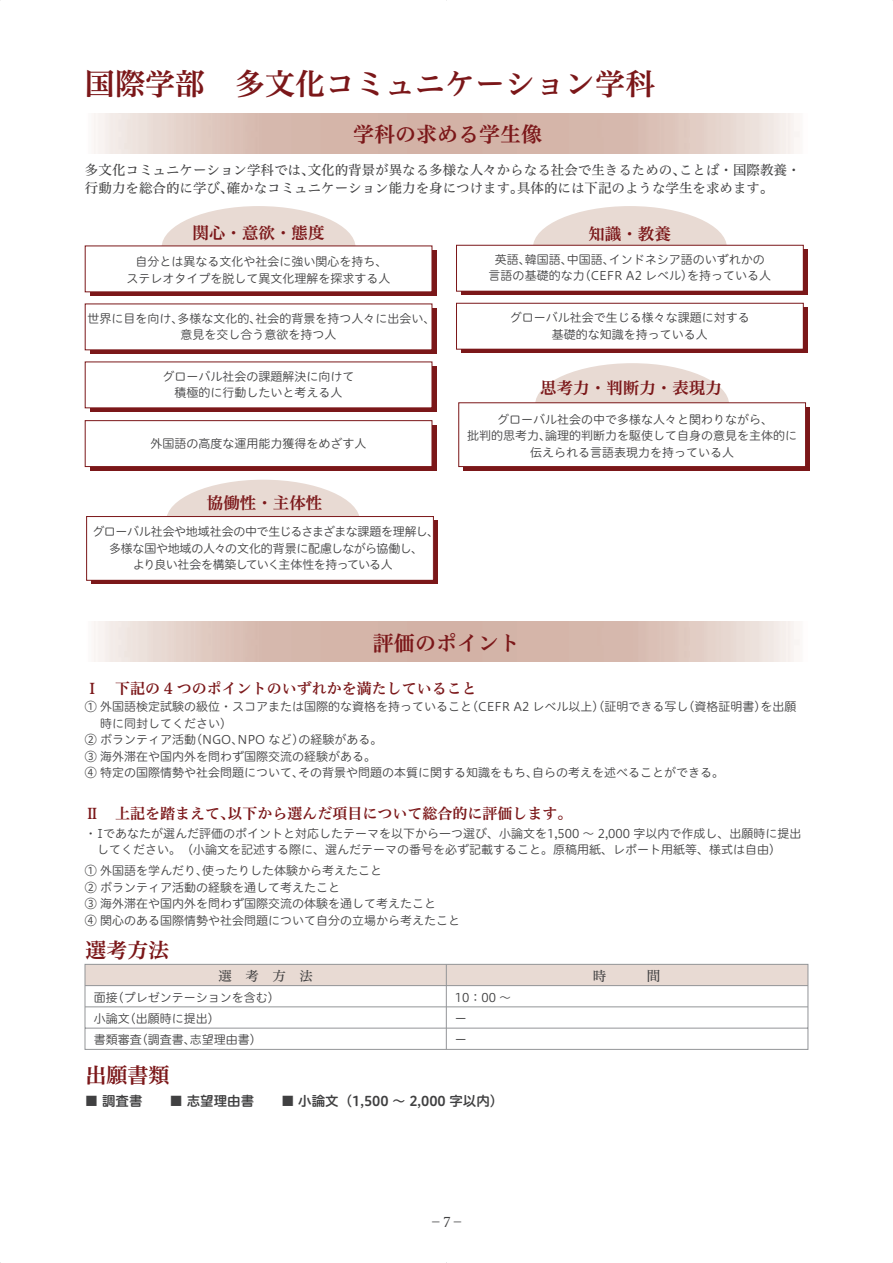
<style>
.page{position:relative;width:893px;height:1263px;background:#fff}
.page>*{position:absolute;margin:0;border:0;box-sizing:border-box;transform-origin:0 0}
.t1{font:30px "Hiragino UD Serif Std W6 90 msp RKSJ H";color:#7b1719}
.t2{font:21px "Hiragino UD Serif Std W6 90 msp RKSJ H";color:#7b1719}
.t3{font:16.5px "Hiragino UD Serif Std W6 90 msp RKSJ H";color:#7b1719}
.t4{font:15px "Hiragino UD Serif Std W6 90 msp RKSJ H";color:#7b1719}
.t5{font:13.5px/18px "Hiragino UD Serif Std W4 90 msp RKSJ H";color:#404041}
.t6{font:13.5px "Hiragino UD Sans R Std W6 90 msp RKSJ H";color:#404041}
.t7{font:12px/16.5px "Hiragino UD Sans R Std W3 90 msp RKSJ H";color:#404041;text-align:center}
.t8{font:12px/16.5px "Hiragino UD Sans R Std W3 90 msp RKSJ H";letter-spacing:-.035em;color:#404041;text-align:center}
</style>
<div class="page">
<div style="left:166px;top:480px;width:194px;height:83px;background:#e8dad3;border-radius:50%"></div>
<div style="left:91px;top:521px;width:347px;height:63px;background:#7b1719"></div>
<div style="left:87px;top:517px;width:346px;height:63px;background:#fff"></div>
<div style="left:86px;top:516px;width:348px;height:65px;border:1px solid #7b1719"></div>
<div style="left:535px;top:363px;width:194px;height:84px;background:#e8dad3;border-radius:50%"></div>
<div style="left:463px;top:407px;width:347px;height:64px;background:#7b1719"></div>
<div style="left:459px;top:403px;width:346px;height:64px;background:#fff"></div>
<div style="left:458px;top:402px;width:348px;height:65px;border:1px solid #7b1719"></div>
<div style="left:533px;top:206px;width:194px;height:83px;background:#e8dad3;border-radius:50%"></div>
<div style="left:461px;top:249px;width:347px;height:46px;background:#7b1719"></div>
<div style="left:456px;top:245px;width:347px;height:46px;background:#fff"></div>
<div style="left:456px;top:245px;width:348px;height:47px;border:1px solid #7b1719"></div>
<div style="left:461px;top:307px;width:347px;height:46px;background:#7b1719"></div>
<div style="left:456px;top:303px;width:347px;height:46px;background:#fff"></div>
<div style="left:456px;top:303px;width:348px;height:47px;border:1px solid #7b1719"></div>
<div style="left:162px;top:206px;width:194px;height:83px;background:#e8dad3;border-radius:50%"></div>
<div style="left:90px;top:250px;width:346px;height:46px;background:#7b1719"></div>
<div style="left:85px;top:246px;width:347px;height:46px;background:#fff"></div>
<div style="left:90px;top:308px;width:346px;height:46px;background:#7b1719"></div>
<div style="left:85px;top:304px;width:347px;height:46px;background:#fff"></div>
<div style="left:90px;top:366px;width:346px;height:46px;background:#7b1719"></div>
<div style="left:85px;top:362px;width:347px;height:46px;background:#fff"></div>
<div style="left:90px;top:425px;width:346px;height:46px;background:#7b1719"></div>
<div style="left:85px;top:421px;width:347px;height:46px;background:#fff"></div>
<div style="left:85px;top:420px;width:347px;height:47px;border:1px solid #7b1719"></div>
<svg style="left:84px;top:964px;width:725px;height:86px"></svg>
<hr style="left:446px;top:964px;width:1px;height:85px;background:#939598">
<h1 class="t1" style="left:85px;top:73px;width:571px">国際学部　多文化コミュニケーション学科</h1>
<h2 class="t2" style="left:353px;top:126px;width:190px">学科の求める学生像</h2>
<p class="t5" style="left:85px;top:163px;width:717px">多文化コミュニケーション学科では、文化的背景が異なる多様な人々からなる社会で生きるための、ことば・国際教養・行動力を総合的に学び、確かなコミュニケーション能力を身につけます。具体的には下記のような学生を求めます。</p>
<h3 class="t3" style="left:193px;top:227px;width:133px">関心・意欲・態度</h3>
<p class="t7" style="left:127px;top:255px;width:266px">自分とは異なる文化や社会に強い関心を持ち、ステレオタイプを脱して異文化理解を探求する人</p>
<p class="t7" style="left:88px;top:312px;width:350px">世界に目を向け、多様な文化的、社会的背景を持つ人々に出会い、意見を交し合う意欲を持つ人</p>
<p class="t7" style="left:163px;top:370px;width:193px">グローバル社会の課題解決に向けて積極的に行動したいと考える人</p>
<p class="t7" style="left:151px;top:437px;width:217px">外国語の高度な運用能力獲得をめざす人</p>
<h3 class="t3" style="left:207px;top:496px;width:117px">協働性・主体性</h3>
<p class="t8" style="left:92px;top:525px;width:348px">グローバル社会や地域社会の中で生じるさまざまな課題を理解し、多様な国や地域の人々の文化的背景に配慮しながら協働し、<br>より良い社会を構築していく主体性を持っている人</p>
<h3 class="t3" style="left:588px;top:227px;width:84px">知識・教養</h3>
<p class="t7" style="left:489px;top:253px;width:284px">英語、韓国語、中国語、インドネシア語のいずれかの言語の基礎的な力（CEFR A2 レベル）を持っている人</p>
<p class="t7" style="left:510px;top:311px;width:241px">グローバル社会で生じる様々な課題に対する基礎的な知識を持っている人</p>
<h3 class="t3" style="left:540px;top:382px;width:183px">思考力・判断力・表現力</h3>
<p class="t7" style="left:467px;top:412px;width:332px">グローバル社会の中で多様な人々と関わりながら、<br>批判的思考力、論理的判断力を駆使して自身の意見を主体的に伝えられる言語表現力を持っている人</p>
<h2 class="t2" style="left:373px;top:635px;width:149px">評価のポイント</h2>
<p class="t4" style="left:85px;top:683px;width:393px">Ⅰ　下記の 4 つのポイントのいずれかを満たしていること</p>
<p class="t7" style="left:85px;top:700px;width:713px;text-align:left">① 外国語検定試験の級位・スコアまたは国際的な資格を持っていること（CEFR A2 レベル以上）（証明できる写し（資格証明書）を出願　 時に同封してください）<br>② ボランティア活動（NGO、NPO など）の経験がある。<br>③ 海外滞在や国内外を問わず国際交流の経験がある。<br>④ 特定の国際情勢や社会問題について、その背景や問題の本質に関する知識をもち、自らの考えを述べることができる。</p>
<p class="t4" style="left:85px;top:808px;width:489px">Ⅱ　上記を踏まえて、以下から選んだ項目について総合的に評価します。</p>
<p class="t7" style="left:97px;top:827px;width:706px;text-align:left;text-indent:-12px">・Iであなたが選んだ評価のポイントと対応したテーマを以下から一つ選び、小論文を1,500 ～ 2,000 字以内で作成し、出願時に提出してください。（小論文を記述する際に、選んだテーマの番号を必ず記載すること。原稿用紙、レポート用紙等、様式は自由）</p>
<p class="t7" style="left:85px;top:864px;width:377px;text-align:left">① 外国語を学んだり、使ったりした体験から考えたこと<br>② ボランティア活動の経験を通して考えたこと<br>③ 海外滞在や国内外を問わず国際交流の体験を通して考えたこと<br>④ 関心のある国際情勢や社会問題について自分の立場から考えたこと</p>
<h2 class="t2" style="left:85px;top:942px;width:85px">選考方法</h2>
<p class="t7" style="left:94px;top:991px;width:188px">面接（プレゼンテーションを含む）</p>
<p class="t7" style="left:455px;top:991px;width:58px">10：00 ～</p>
<p class="t7" style="left:94px;top:1012px;width:128px">小論文（出願時に提出）</p>
<p class="t7" style="left:455px;top:1012px;width:13px">ー</p>
<p class="t7" style="left:94px;top:1033px;width:170px">書類審査（調査書、志望理由書）</p>
<p class="t7" style="left:455px;top:1033px;width:13px">ー</p>
<p class="t5" style="left:218px;top:969px;width:96px">選　考　方　法</p>
<h2 class="t2" style="left:85px;top:1067px;width:86px">出願書類</h2>
<p class="t6" style="left:85px;top:1096px;width:420px">■ 調査書　　■ 志望理由書　　■ 小論文（1,500 ～ 2,000 字以内）</p>
<p class="t5" style="left:429px;top:1215px;width:37px">－7－</p>
</div>
